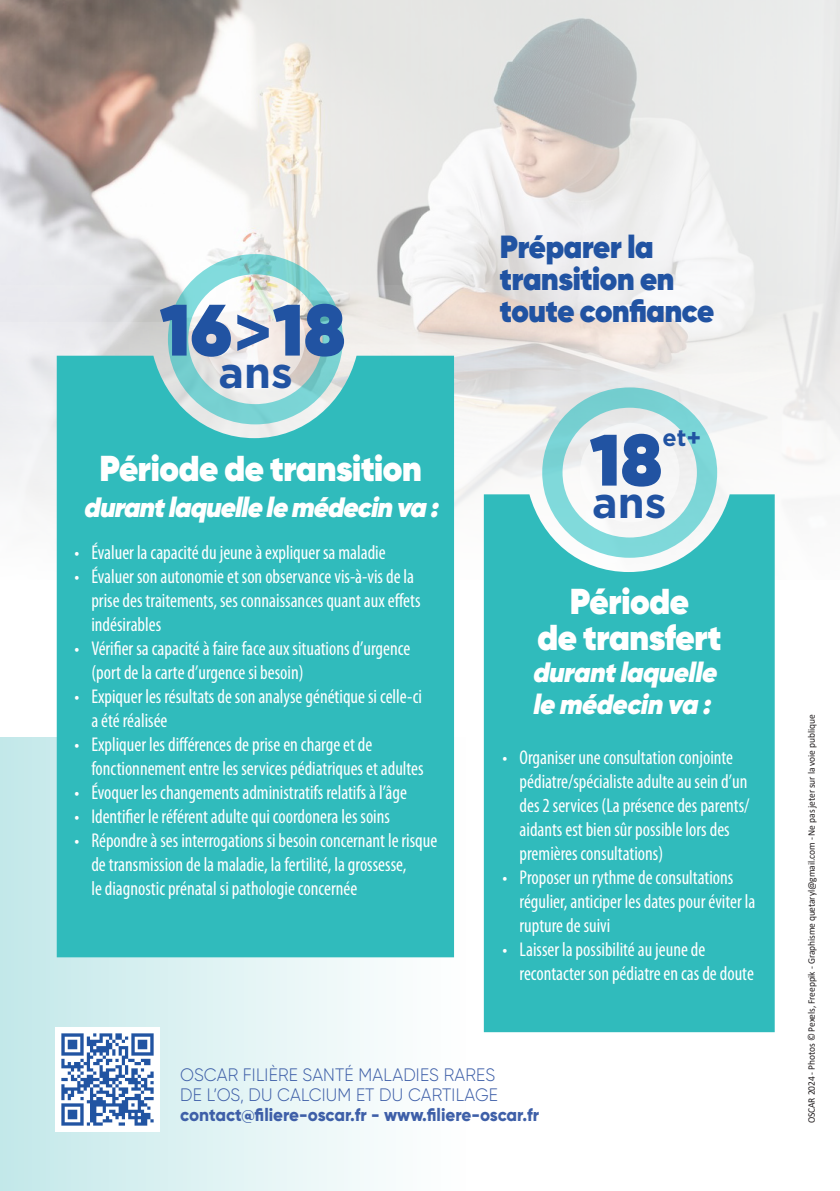
<style>
.page{position:relative;width:840px;height:1191px;background:#fff}
.page>*{position:absolute;margin:0;border:0;box-sizing:border-box;transform-origin:0 0}
.t1{font:800 72.6px "Gilroy";color:#2153a2}
.t2{font:700 43.2px "Gotham";color:#2153a2}
.t3{font:800 36px/36px "Gilroy";letter-spacing:-.015em;color:#fff;text-align:center;scale:.95 1}
.t4{font:800 32px/32px "Gilroy";letter-spacing:-.01em;color:#2153a2;scale:.95 1}
.t5{font:italic 800 28px/32px "Gilroy";color:#fff;scale:.95 1}
.t6{font:700 23.4px "Gotham";color:#2153a2}
.t7{font:condensed 20px/24px "Myriad Pro";color:#fff;scale:.95 1}
.t8{font:300 18px/20px "Gilroy";letter-spacing:.01em;color:#3e5fa8;scale:.95 1}
.t9{font:800 18px "Gilroy";color:#3e5fa8;scale:.95 1}
.t10{font:10px "Calibri";letter-spacing:-.01em;color:#231f20;scale:.95 1}
.s1{font-family:"Gotham";font-weight:700;font-size:64.8px}
</style>
<div class="page">
<img style="left:0;top:0;width:839px;height:285px">
<svg style="left:0;top:285px;width:839px;height:449px"></svg>
<svg style="left:0;top:322px;width:839px;height:280px;fill:#f2f1f1"></svg>
<div style="left:0;top:737px;width:469px;height:454px;background:linear-gradient(to right,#c3e8e9,#fff)"></div>
<div style="left:57px;top:356px;width:397px;height:601px;background:#30bbbc"></div>
<svg style="left:205px;top:289px;width:100px;height:100px"></svg>
<div style="left:168px;top:254px;width:174px;height:170px;border:20px solid #06b9bc;border-radius:50%"></div>
<div style="left:483px;top:494px;width:291px;height:538px;background:#30bbbc"></div>
<div style="left:579px;top:423px;width:100px;height:99px;background:#f6f6f6;border-radius:50%"></div>
<div style="left:542px;top:387px;width:174px;height:171px;border:20px solid #06b9bc;border-radius:50%"></div>
<img style="left:55px;top:1027px;width:104px;height:104px">
<h1 class="t1" style="left:160px;top:284px;width:187px">16<span class="s1">&gt;</span>18</h1>
<h2 class="t2" style="left:218px;top:344px;width:76px">ans</h2>
<h3 class="t3" style="left:99px;top:450px;width:341px">Période de transition</h3>
<h3 class="t5" style="left:84px;top:490px;width:380px">durantlaquelle le médecin va :</h3>
<p class="t7" style="left:74px;top:540px;width:329px">• Évaluer la capacité du jeune à expliquer sa maladie</p>
<p class="t7" style="left:91px;top:564px;width:348px;text-indent:-17px">• Évaluer son autonomie et son observance vis-à-vis de la prise des traitements, ses connaissances quant aux effets indésirables</p>
<p class="t7" style="left:91px;top:636px;width:337px;text-indent:-17px">• Vérifier sa capacité à faire face aux situations d’urgence (port de la carte d’urgence si besoin)</p>
<p class="t7" style="left:91px;top:684px;width:349px;text-indent:-17px">• Expiquer les résultats de son analyse génétique si celle-ci a été réalisée</p>
<p class="t7" style="left:91px;top:732px;width:351px;text-indent:-17px">• Expliquer les différences de prise en charge et de fonctionnement entre les services pédiatriques et adultes</p>
<p class="t7" style="left:74px;top:780px;width:351px">• Évoquer les changements administratifs relatifs à l’âge</p>
<p class="t7" style="left:74px;top:804px;width:333px">• Identifier le référent adulte qui coordonera les soins</p>
<p class="t7" style="left:91px;top:828px;width:365px;text-indent:-17px">• Répondre à ses interrogations si besoin concernant le risque de transmission de la maladie, la fertilité, la grossesse,<br>le diagnostic prénatal si pathologie concernée</p>
<h3 class="t4" style="left:499px;top:231px;width:227px">Préparer la transition en toute confiance</h3>
<p class="t6" style="left:662px;top:422px;width:40px">et+</p>
<h2 class="t2" style="left:589px;top:474px;width:78px"><sup>18</sup>ans</h2>
<h3 class="t3" style="left:537px;top:583px;width:195px">Période<br>de transfert</h3>
<h3 class="t5" style="left:532px;top:656px;width:201px">durantlaquelle le médecin va :</h3>
<p class="t7" style="left:519px;top:745px;width:243px;text-indent:-17px">• Organiser une consultation conjointe pédiatre/spécialiste adulte au sein d’un des 2 services (La présence des parents/ aidants est bien sûr possible lors des premières consultations)</p>
<p class="t7" style="left:519px;top:865px;width:249px;text-indent:-17px">• Proposer un rythme de consultations régulier, anticiper les dates pour éviter la rupture de suivi</p>
<p class="t7" style="left:519px;top:937px;width:248px;text-indent:-17px">• Laisser la possibilité au jeune de recontacter son pédiatre en cas de doute</p>
<p class="t8" style="left:180px;top:1064px;width:331px">OSCAR FI LI ÈRE SANTÉ MALADI ES RARES<br>DE L’OS, DU CALCI UM ET DU CAR</p>
<p class="t8" style="left:442px;top:1084px;width:60px">TI LAGE</p>
<p class="t9" style="left:180px;top:1103px;width:379px">contact@filiere-oscar.fr - www.filiere-oscar.fr</p>
<p class="t10" style="left:804px;top:1123px;width:432px;rotate:-90deg">OSCAR 2024 - Photos © Pexels, Freeppik - Graphisme quetaryl@gmail.com - Ne pas jeter sur la voie publique</p>
</div>
